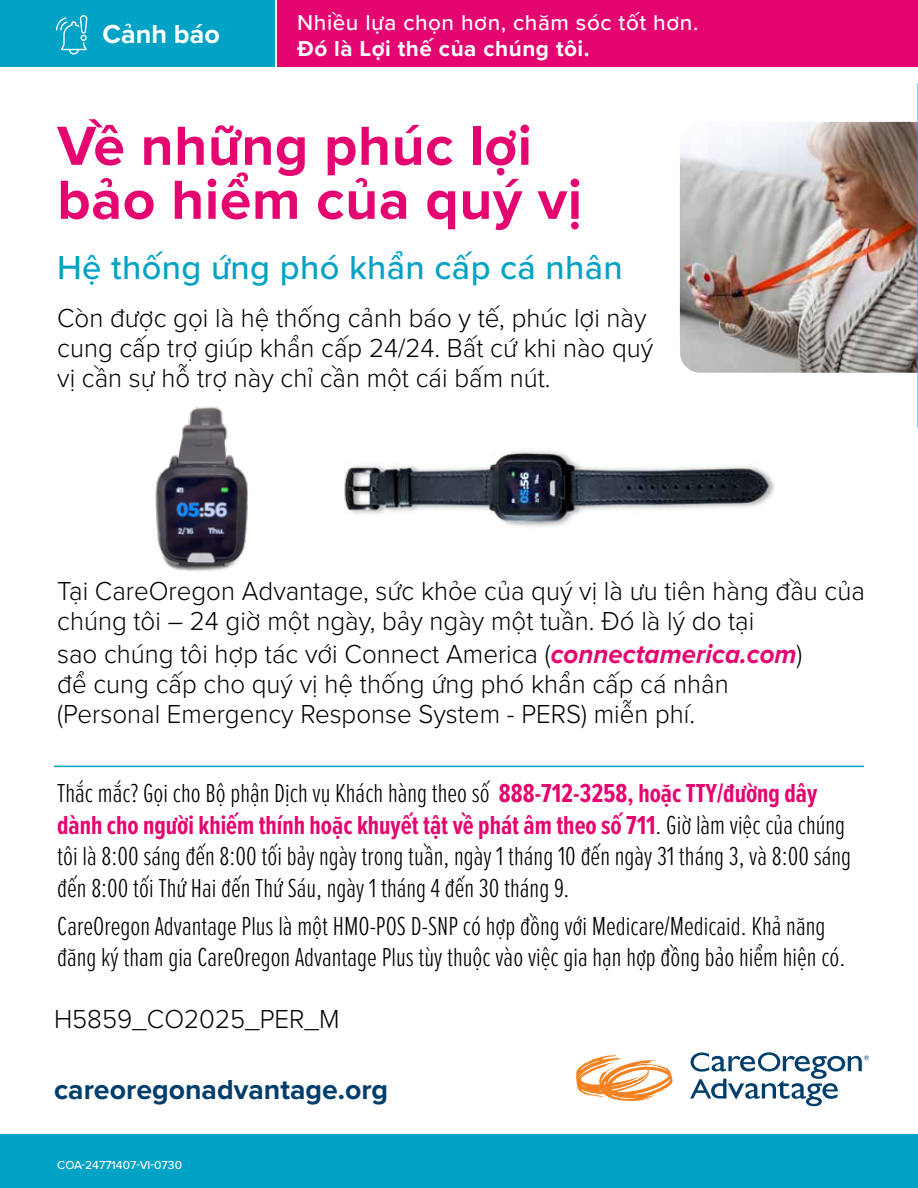
<style>
.page{position:relative;width:918px;height:1188px;background:#fff}
.page>*{position:absolute;margin:0;border:0;box-sizing:border-box;transform-origin:0 0}
.t1{font:700 57px/54px "Proxima Nova";letter-spacing:.01em;color:#e40571}
.t2{font:500 34.5px "Proxima Nova";letter-spacing:.01em;color:#00a2c5}
.t3{font:700 28.5px "Proxima Nova";color:#003e6b}
.t4{font:300 27px/31.5px "Proxima Nova Ex Cn";color:#000}
.t5{font:300 27px/30px "Proxima Nova";color:#000;scale:.96 1}
.t6{font:700 27px "Proxima Nova";color:#fff}
.t7{font:500 22.5px "Proxima Nova";letter-spacing:.025em;color:#fff}
.t8{font:700 22.5px "Proxima Nova";letter-spacing:.025em;color:#fff}
.t9{font:500 12px "Proxima Nova";color:#fff}
.s1{font-weight:700;font-style:italic;color:#e40571}
.s2{font-weight:700;color:#e40571}
</style>
<div class="page">
<img style="left:679px;top:121px;width:238px;height:252px">
<div style="left:0;top:0;width:275px;height:67px;background:#00a2c5"></div>
<div style="left:278px;top:0;width:640px;height:67px;background:#e40571"></div>
<div style="left:0;top:1134px;width:918px;height:54px;background:#00a2c5"></div>
<hr style="left:54px;top:766px;width:810px;height:1px;background:#00a2c5">
<svg style="left:56px;top:15px;width:32px;height:40px"></svg>
<img style="left:344px;top:451px;width:431px;height:76px">
<img style="left:155px;top:406px;width:93px;height:165px">
<svg style="left:576px;top:1055px;width:97px;height:46px"></svg>
<svg style="left:690px;top:1052px;width:179px;height:54px"></svg>
<hr style="left:917px;top:83px;width:1px;height:345px;background:#00aeef">
<p class="t6" style="left:103px;top:14px;width:119px">Cảnh báo</p>
<p class="t7" style="left:297px;top:6px;width:403px">Nhiều lựa chọn hơn, chăm sóc tốt hơn.</p>
<p class="t8" style="left:297px;top:31px;width:294px">Đó là Lợi thế của chúng tôi.</p>
<h1 class="t1" style="left:57px;top:118px;width:526px">Về những phúc lợi bảo hiểm của quý vị</h1>
<p class="t2" style="left:57px;top:242px;width:567px">Hệ thống ứng phó khẩn cấp cá nhân</p>
<p class="t5" style="left:57px;top:302px;width:622px">Còn được gọi là hệ thống cảnh báo y tế, phúc lợi này cung cấp trợ giúp khẩn cấp 24/24. Bất cứ khi nào quý vị cần sự hỗ trợ này chỉ cần một cái bấm nút.</p>
<p class="t5" style="left:57px;top:575px;width:843px">Tại CareOregon Advantage, sức khỏe của quý vị là ưu tiên hàng đầu của chúng tôi – 24 giờ một ngày, bảy ngày một tuần. Đó là lý do tại</p>
<p class="t5" style="left:57px;top:638px;width:778px">sao chúng tôi hợp tác với Connect America (<span class="s1">connectamerica.com</span>) để cung cấp cho quý vị hệ thống ứng phó khẩn cấp cá nhân (Personal Emergency Response System - PERS) miễn phí.</p>
<p class="t4" style="left:57px;top:776px;width:795px">Thắc mắc? Gọi cho Bộ phận Dịch vụ Khách hàng theo số <span class="s2">888-712-3258, hoặc TTY/đường dây dành cho người khiếm thính hoặc khuyết tật về phát âm theo số 711</span>. Giờ làm việc của chúng tôi là 8:00 sáng đến 8:00 tối bảy ngày trong tuần, ngày 1 tháng 10 đến ngày 31 tháng 3, và 8:00 sáng đến 8:00 tối Thứ Hai đến Thứ Sáu, ngày 1 tháng 4 đến 30 tháng 9.</p>
<p class="t4" style="left:57px;top:909px;width:790px">CareOregon Advantage Plus là một HMO-POS D-SNP có hợp đồng với Medicare/Medicaid. Khả năng đăng ký tham gia CareOregon Advantage Plus tùy thuộc vào việc gia hạn hợp đồng bảo hiểm hiện có.</p>
<p class="t5" style="left:54px;top:1002px;width:299px">H5859_CO2025_PER_M</p>
<p class="t3" style="left:54px;top:1068px;width:336px">careoregonadvantage.org</p>
<p class="t9" style="left:57px;top:1156px;width:126px">COA-24771407-VI-0730</p>
</div>
